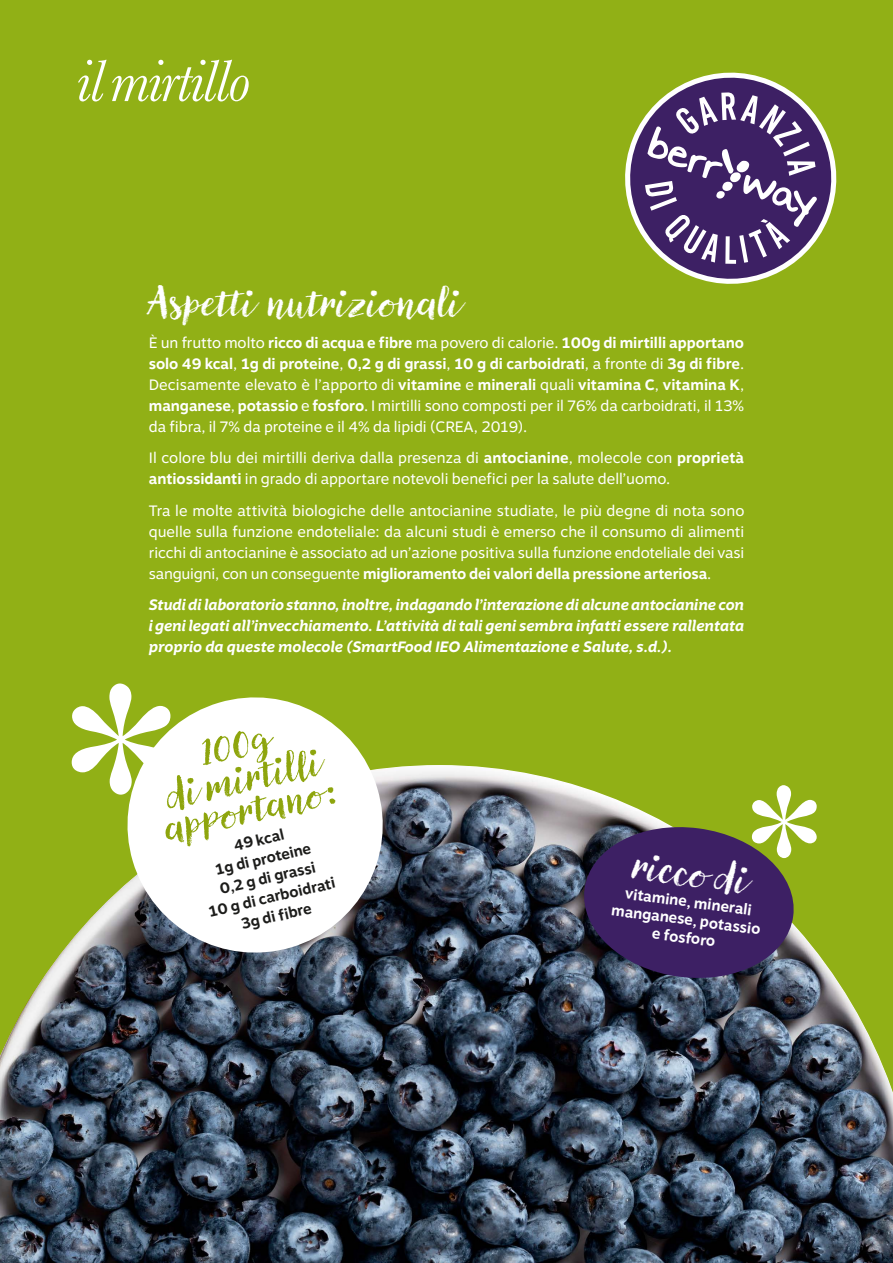
<style>
.page{position:relative;width:893px;height:1263px;background:#91b016}
.page>*{position:absolute;margin:0;border:0;box-sizing:border-box;transform-origin:0 0}
.t1{font:270px "Baskerville";color:#fff}
.t2{font:italic 60.9px "Baskerville";letter-spacing:-.03em;color:#fff}
.t3{font:40.5px "Canvas Script";letter-spacing:-.01em;color:#fff}
.t4{font:40.5px/33px "Canvas Script";color:#8ea50d;text-align:center}
.t5{font:15px/21px "Motiva Sans";color:#fff;text-align:justify}
.t6{font:italic 700 15px/21px "Motiva Sans";color:#fff;text-align:justify}
.t7{font:700 15px/19.5px "Motiva Sans";color:#1d1d1b;text-align:center}
.t8{font:700 15px/18px "Motiva Sans";color:#fff;text-align:center}
.s1{font-weight:700}
</style>
<div class="page">
<svg style="left:625px;top:72px;width:212px;height:212px"></svg>
<img style="left:0;top:765px;width:893px;height:498px">
<svg style="left:579px;top:821px;width:220px;height:163px;background:#48385c"></svg>
<svg style="left:113px;top:697px;width:284px;height:270px;background:#cdd2bf"></svg>
<h2 class="t2" style="left:77px;top:40px;width:175px">il mirtillo</h2>
<h3 class="t3" style="left:149px;top:277px;width:315px">Aspetti nutrizionali</h3>
<p class="t5" style="left:149px;top:332px;width:597px">È un frutto molto <span class="s1">ricco di acqua e fibre</span> ma povero di calorie. <span class="s1">100g di mirtilli apportano solo 49 kcal</span>, <span class="s1">1g di proteine</span>, <span class="s1">0,2 g di grassi</span>, <span class="s1">10 g di carboidrati</span>, a fronte di <span class="s1">3g di fibre</span>.<br>Decisamente elevato è l’apporto di <span class="s1">vitamine</span> e <span class="s1">minerali</span> quali <span class="s1">vitamina C</span>, <span class="s1">vitamina K</span>, <span class="s1">manganese</span>, <span class="s1">potassio</span> e <span class="s1">fosforo</span>. I mirtilli sono composti per il 76% da carboidrati, il 13% da fibra, il 7% da proteine e il 4% da lipidi (CREA, 2019).</p>
<p class="t5" style="left:149px;top:447px;width:597px">Il colore blu dei mirtilli deriva dalla presenza di <span class="s1">antocianine</span>, molecole con <span class="s1">proprietà antiossidanti</span> in grado di apportare notevoli benefici per la salute dell’uomo.</p>
<p class="t5" style="left:149px;top:500px;width:597px">Tra le molte attività biologiche delle antocianine studiate, le più degne di nota sono quelle sulla funzione endoteliale: da alcuni studi è emerso che il consumo di alimenti ricchi di antocianine è associato ad un’azione positiva sulla funzione endoteliale dei vasi sanguigni, con un conseguente <span class="s1">miglioramento dei valori della pressione arteriosa</span>.</p>
<p class="t6" style="left:149px;top:594px;width:597px">Studi di laboratorio stanno, inoltre, indagando l’interazione di alcune antocianine con i geni legati all’invecchiamento. L’attività di tali geni sembra infatti essere rallentata proprio da queste molecole (SmartFood IEO Alimentazione e Salute, s.d.).</p>
<h1 class="t1" style="left:65px;top:604px;width:758px">* <sub>*</sub></h1>
<h3 class="t4" style="left:147px;top:749px;width:178px;rotate:-13deg">100 g<br>di mirtill i app ortano:</h3>
<p class="t7" style="left:194px;top:844px;width:131px;rotate:-13deg">49 kcal<br>1g di proteine<br>0,2 g di grassi<br>10 g di carboidrati<br>3g di fi bre</p>
<h3 class="t3" style="left:637px;top:839px;width:118px;rotate:7deg">ricc o di</h3>
<p class="t8" style="left:616px;top:882px;width:152px;rotate:8deg">vitamine, minerali manganese, potassio e fosforo</p>
</div>
